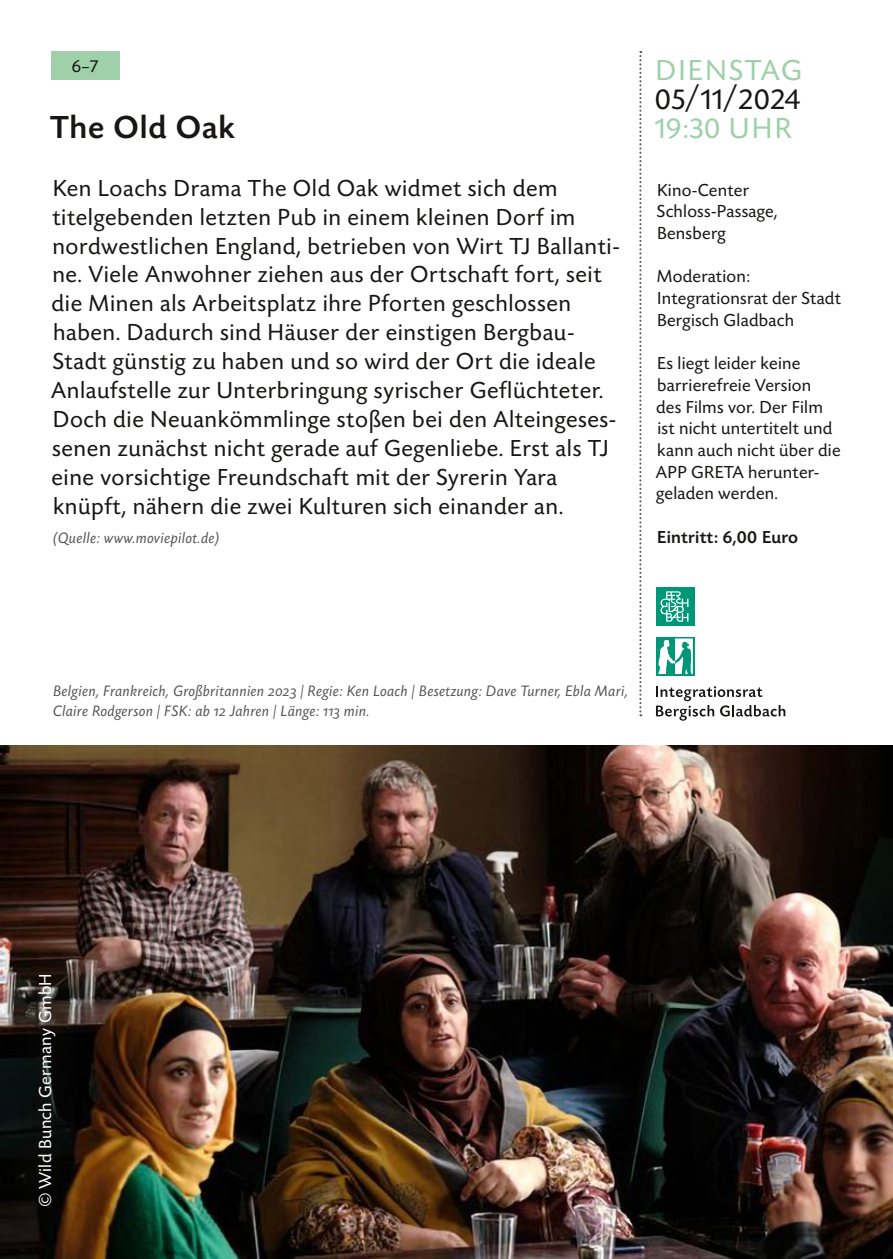
<style>
.page{position:relative;width:893px;height:1259px;background:#fff}
.page>*{position:absolute;margin:0;border:0;box-sizing:border-box;transform-origin:0 0}
.FL_Headline{font:500 33px "Today Sans Now Pro";letter-spacing:.025em;color:#181716}
.Kolumne_Headline{font:30px/28.8px "Today Sans Now Pro";letter-spacing:.035em;color:#9fd0aa;text-align:justify}
.FL_TXT{font:24px/28.8px "Today Sans Now Pro";letter-spacing:.025em;color:#181716}
.Kolumne_Marginalie{font:18px/21.6px "Today Sans Now Pro";letter-spacing:.015em;color:#181716}
.Bildunterschrift{font:18px "Today Sans Now Pro";letter-spacing:.02em;color:#fff}
.Kolumne_Marginalie-2{font:500 18px "Today Sans Now Pro";letter-spacing:.015em;color:#181716}
.FL_Notiz{font:italic 15.6px/20.4px "Today Sans Now Pro";letter-spacing:.025em;color:#565655}
.s1{color:#181716}
</style>
<div class="page">
<div style="left:51px;top:51px;width:68px;height:29px;background:#9fd0aa"></div>
<svg style="left:639px;top:51px;width:2px;height:665px"></svg>
<img style="left:0;top:745px;width:893px;height:514px">
<div style="left:2px;top:938px;width:86px;height:301px;background:#181716;opacity:.5"></div>
<svg style="left:656px;top:686px;width:129px;height:34px"></svg>
<div style="left:656px;top:637px;width:38px;height:38px;background:#009778"></div>
<svg style="left:658px;top:638px;width:35px;height:36px"></svg>
<div style="left:656px;top:587px;width:38px;height:38px;background:#009778"></div>
<svg style="left:660px;top:591px;width:28px;height:30px"></svg>
<p class="Kolumne_Marginalie" style="left:72px;top:56px;width:28px">6–7</p>
<p class="Kolumne_Headline" style="left:655px;top:56px;width:149px">DIENSTAG <span class="s1">05/11/2024<br></span>19:30 UHR</p>
<p class="FL_Headline" style="left:50px;top:108px;width:186px">The Old Oak</p>
<p class="FL_TXT" style="left:51px;top:173px;width:570px">Ken Loachs Drama The Old Oak widmet sich dem titelgebenden letzten Pub in einem kleinen Dorf im nordwestlichen England, betrieben von Wirt TJ Ballanti&shy;ne. Viele Anwohner ziehen aus der Ortschaft fort, seit die Minen als Arbeitsplatz ihre Pforten geschlossen haben. Dadurch sind Häuser der einstigen Bergbau-Stadt günstig zu haben und so wird der Ort die ideale Anlaufstelle zur Unterbringung syrischer Geflüchteter.<br>Doch die Neuankömmlinge stoßen bei den Alteingeses&shy;senen zunächst nicht gerade auf Gegenliebe. Erst als TJ eine vorsichtige Freundschaft mit der Syrerin Yara knüpft, nähern die zwei Kulturen sich einander an.</p>
<p class="FL_Notiz" style="left:53px;top:527px;width:168px">(Quelle: www.moviepilot.de)</p>
<p class="Kolumne_Marginalie" style="left:657px;top:179px;width:122px">Kino-Center<br>Schloss-Passage,<br>Bensberg</p>
<p class="Kolumne_Marginalie" style="left:657px;top:266px;width:186px">Moderation:<br>Integrationsrat der Stadt<br>Bergisch Gladbach</p>
<p class="Kolumne_Marginalie" style="left:656px;top:352px;width:186px">Es liegt leider keine barrierefreie Version<br>des Films vor. Der Film ist nicht untertitelt und kann auch nicht über die<br>APP GRETA herunter&shy;geladen werden.</p>
<p class="Kolumne_Marginalie-2" style="left:657px;top:526px;width:142px">Eintritt: 6,00 Euro</p>
<p class="FL_Notiz" style="left:53px;top:680px;width:576px">Belgien, Frankreich, Großbritannien 2023 | Regie: Ken Loach | Besetzung: Dave Turner, Ebla Mari,<br>Claire Rodgerson | FSK: ab 12 Jahren | Länge: 113 min.</p>
<p class="Bildunterschrift" style="left:35px;top:1206px;width:235px;rotate:-90deg">© Wild Bunch Germany GmbH</p>
</div>
